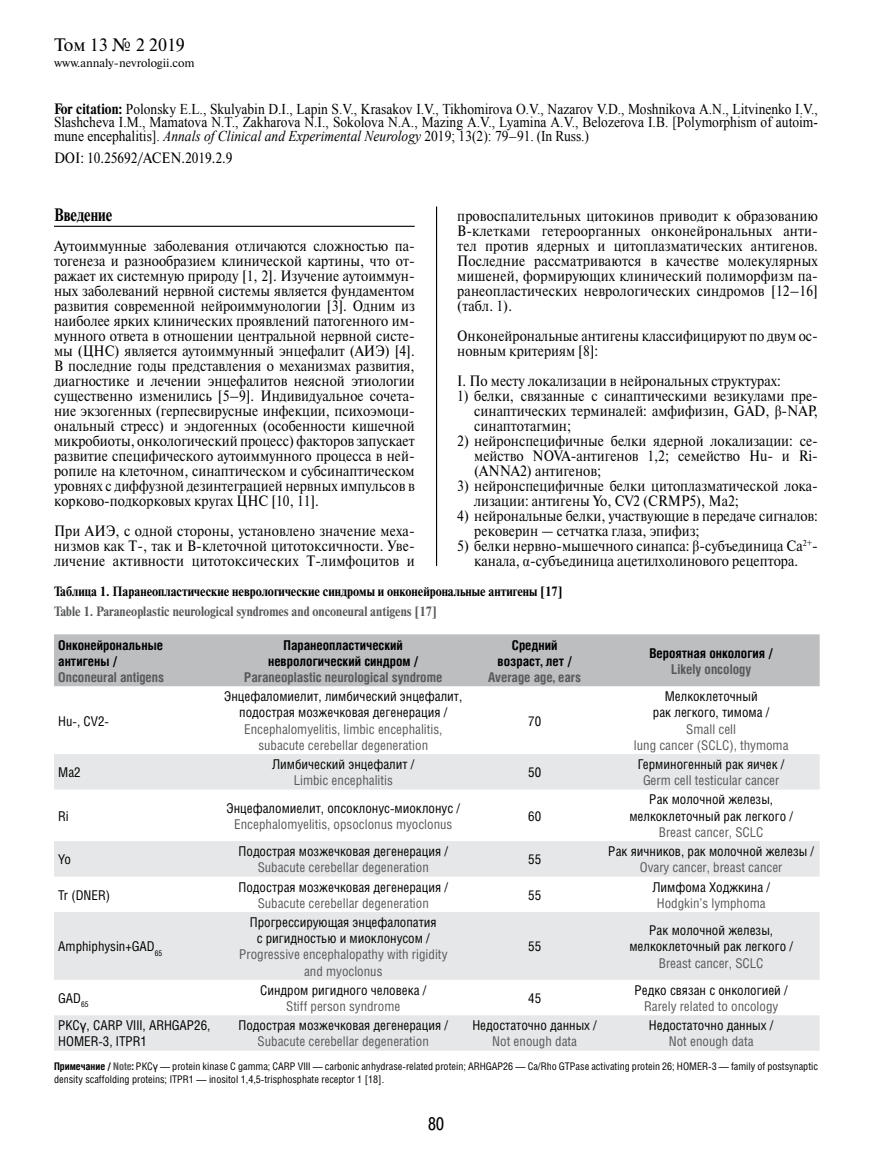
<style>
.page{position:relative;width:872px;height:1170px;background:#fff}
.page>*{position:absolute;margin:0;border:0;box-sizing:border-box;transform-origin:0 0}
.t1{font:18px "Newton C";color:#000}
.t2{font:700 18px "Newton C";color:#000;scale:.8 1}
.t3{font:18px "Pragmatica Cond C";color:#000}
.t4{font:15px/15px "Newton C";color:#000;text-align:justify;scale:.9 1}
.t5{font:15px/13.5px "Times New Roman";color:#000;text-align:justify;scale:.9 1}
.t6{font:15px "Newton C";color:#000;scale:.89 1}
.t7{font:13.5px/16.2px "Helios Cond C";color:#000;text-align:center}
.t8{font:13.5px/16.2px "Helios Cond C";color:#58595b;text-align:center}
.t9{font:700 13.5px/16.2px "Helios Cond C";color:#000;text-align:center}
.t10{font:700 13.5px "Helios Cond C";color:#58595b}
.t11{font:700 13.5px "Newton C";color:#000;scale:.9 1}
.t12{font:700 13.5px "Newton C";color:#58595b;scale:.9 1}
.t13{font:12px "Newton C";color:#000}
.t14{font:10.5px/12.6px "Helios Cond C";color:#000}
.s1{font-family:"Newton C";font-weight:700}
.s2{font-style:italic}
.s3{font-family:"Times New Roman"}
.s4{font-family:"Arial"}
.s5{font-weight:700}
.s6{font-weight:700;color:#58595b}
</style>
<div class="page">
<hr style="left:436px;top:206px;width:1px;height:360px;background:#000">
<hr style="left:54px;top:226px;width:361px;height:1px;background:#000">
<div style="left:54px;top:634px;width:765px;height:52px;background:#bcbec0"></div>
<svg style="left:54px;top:754px;width:765px;height:296px"></svg>
<div style="left:54px;top:911px;width:765px;height:68px;background:#e6e7e8"></div>
<p class="t1" style="left:54px;top:35px;width:132px">Том 13 № 2 2019</p>
<p class="t13" style="left:54px;top:56px;width:142px">www.annaly-nevrologii.com</p>
<p class="t5" style="left:54px;top:102px;width:850px"><span class="s1">For citation:</span> Polonsky Е.L., Skulyabin D.I., Lapin S.V., Krasakov I.V., Tikhomirova O.V., Nazarov V.D., Моshnikova А.N., Litvinenko I.V., Slashcheva I.M., Маmatova N.T., Zakharova N.I., Sokolova N.A., Маzing А.V., Lyamina А.V., Belozerova I.B. [Polymorphism of autoim&shy;mune encephalitis]. <span class="s2">Annals of Clinical and Experimental Neurology</span> 2019; 13(2): 79 – 91. (In Russ.)</p>
<p class="t6" style="left:54px;top:149px;width:202px">DOI: 10.25692/ACEN.2019.2.9</p>
<p class="t2" style="left:54px;top:205px;width:74px">Введение</p>
<p class="t4" style="left:54px;top:239px;width:402px">Аутоиммунные заболевания отличаются сложностью па&shy;тогенеза и разнообразием клинической картины, что от&shy;ражает их системную природу [1, 2]. Изучение аутоиммун&shy;ных заболеваний нервной системы является фундаментом развития современной нейроиммунологии [3]. Одним из наиболее ярких клинических проявлений патогенного им&shy;мунного ответа в отношении центральной нервной систе&shy;мы (ЦНС) является аутоиммунный энцефалит (АИЭ) [4].<br>В последние годы представления о механизмах развития, диагностике и лечении энцефалитов неясной этиологии существенно изменились [5–9]. Индивидуальное сочета&shy;ние экзогенных (герпесвирусные инфекции, психоэмоци&shy;ональный стресс) и эндогенных (особенности кишечной микробиоты, онкологический процесс) факторов запускает развитие специфического аутоиммунного процесса в ней&shy;ропиле на клеточном, синаптическом и субсинаптическом уровнях с диффузной дезинтеграцией нервных импульсов в корково-подкорковых кругах ЦНС [10, 11].</p>
<p class="t4" style="left:54px;top:523px;width:402px">При АИЭ, с одной стороны, установлено значение меха&shy;низмов как Т-, так и В-клеточной цитотоксичности. Уве&shy;личение активности цитотоксических Т-лимфоцитов и</p>
<p class="t4" style="left:457px;top:209px;width:402px">провоспалительных цитокинов приводит к образованию В-клетками гетероорганных онконейрональных анти&shy;тел против ядерных и цитоплазматических антигенов.<br>Последние рассматриваются в качестве молекулярных мишеней, формирующих клинический полиморфизм па&shy;ранеопластических неврологических синдромов [12–16] (табл. 1).</p>
<p class="t4" style="left:457px;top:329px;width:402px">Онконейрональные антигены классифицируют по двум ос&shy;новным критериям [8]:</p>
<p class="t4" style="left:457px;top:373px;width:361px">I. По месту локализации в нейрональных структурах:</p>
<p class="t4" style="left:474px;top:388px;width:383px;text-indent:-17px">1) белки, связанные с синаптическими везикулами пре&shy;синаптических терминалей: амфифизин, GAD, <span class="s3">β</span>-NAP, синаптотагмин;</p>
<p class="t4" style="left:474px;top:433px;width:383px;text-indent:-17px">2) нейронспецифичные белки ядерной локализации: се&shy;мейство NOVA-антигенов 1,2; семейство Hu- и Ri-(ANNA2) антигенов;</p>
<p class="t4" style="left:474px;top:478px;width:383px;text-indent:-17px">3) нейронспецифичные белки цитоплазматической лока&shy;лизации: антигены Yo, CV2 (CRMP5), Ма2;</p>
<p class="t4" style="left:474px;top:508px;width:383px;text-indent:-17px">4) нейрональные белки, участвующие в передаче сигналов: рековерин — сетчатка глаза, эпифиз;</p>
<p class="t4" style="left:457px;top:538px;width:402px;text-align:center">5) белки нервно-мышечного синапса: <span class="s3">β</span>-субъединица Са<sup>2+</sup>- канала, <span class="s3">α</span>-субъединица ацетилхолинового рецептора.</p>
<p class="t11" style="left:54px;top:583px;width:566px">Таблица 1. Паранеопластические неврологические синдромы и онконейрональные антигены [17]</p>
<p class="t12" style="left:54px;top:604px;width:427px">Table 1. Paraneoplastic neurological syndromes and onconeural antigens [17]</p>
<p class="t9" style="left:58px;top:636px;width:106px;text-align:left">Онконейрональные антигены /</p>
<p class="t10" style="left:58px;top:669px;width:107px">Onconeural antigens</p>
<p class="t9" style="left:497px;top:636px;width:76px">Средний возраст, лет /</p>
<p class="t10" style="left:488px;top:669px;width:94px">Average age, ears</p>
<p class="t9" style="left:268px;top:636px;width:152px">Паранеопластический неврологический синдром /</p>
<p class="t10" style="left:244px;top:669px;width:200px">Paraneoplastic neurological syndrome</p>
<p class="t7" style="left:58px;top:712px;width:52px">Hu-, CV2-</p>
<p class="t7" style="left:224px;top:688px;width:240px">Энцефаломиелит, лимбический энцефалит, подострая мозжечковая дегенерация /</p>
<p class="t8" style="left:244px;top:720px;width:200px">Encephalomyelitis, limbic encephalitis, subacute cerebellar degeneration</p>
<p class="t7" style="left:528px;top:712px;width:14px">70</p>
<p class="t7" style="left:58px;top:764px;width:24px">Ma2</p>
<p class="t7" style="left:272px;top:755px;width:144px">Лимбический энцефалит /</p>
<p class="t8" style="left:294px;top:772px;width:101px">Limbic encephalitis</p>
<p class="t7" style="left:528px;top:764px;width:14px">50</p>
<p class="t7" style="left:58px;top:807px;width:12px">Ri</p>
<p class="t7" style="left:226px;top:799px;width:235px">Энцефаломиелит, опсоклонус-миоклонус /</p>
<p class="t8" style="left:234px;top:815px;width:219px">Encephalomyelitis, оpsoclonus myoclonus</p>
<p class="t7" style="left:528px;top:807px;width:14px">60</p>
<p class="t7" style="left:58px;top:851px;width:14px">Yo</p>
<p class="t7" style="left:239px;top:842px;width:211px">Подострая мозжечковая дегенерация /</p>
<p class="t8" style="left:258px;top:859px;width:173px">Subacute cerebellar degeneration</p>
<p class="t7" style="left:528px;top:851px;width:14px">55</p>
<p class="t7" style="left:58px;top:886px;width:53px">Tr (DNER)</p>
<p class="t7" style="left:238px;top:878px;width:211px">Подострая мозжечковая дегенерация /</p>
<p class="t8" style="left:258px;top:894px;width:173px">Subacute cerebellar degeneration</p>
<p class="t7" style="left:528px;top:886px;width:14px">55</p>
<p class="t7" style="left:58px;top:938px;width:105px">Amphiphysin+GAD<sub>65</sub></p>
<p class="t7" style="left:250px;top:913px;width:188px">Прогрессирующая энцефалопатия с ригидностью и миоклонусом /</p>
<p class="t8" style="left:239px;top:946px;width:210px">Progressive encephalopathy with rigidity and myoclonus</p>
<p class="t7" style="left:528px;top:938px;width:14px">55</p>
<p class="t7" style="left:58px;top:989px;width:32px">GAD<sub>65</sub></p>
<p class="t7" style="left:260px;top:981px;width:168px">Синдром ригидного человека /</p>
<p class="t8" style="left:286px;top:997px;width:116px">Stiff person syndrome</p>
<p class="t7" style="left:528px;top:989px;width:14px">45</p>
<p class="t9" style="left:649px;top:644px;width:125px">Вероятная онкология /</p>
<p class="t10" style="left:671px;top:661px;width:81px">Likely oncology</p>
<p class="t7" style="left:653px;top:688px;width:118px">Мелкоклеточный<br>рак легкого, тимома /</p>
<p class="t8" style="left:634px;top:720px;width:156px">Small cell<br>lung cancer (SCLC), thymoma</p>
<p class="t7" style="left:638px;top:755px;width:148px">Герминогенный рак яичек /</p>
<p class="t8" style="left:643px;top:772px;width:138px">Germ cell testicular cancer</p>
<p class="t7" style="left:629px;top:791px;width:165px">Рак молочной железы, мелкоклеточный рак легкого /</p>
<p class="t8" style="left:659px;top:823px;width:106px">Breast cancer, SCLC</p>
<p class="t7" style="left:608px;top:842px;width:207px">Рак яичников, рак молочной железы /</p>
<p class="t8" style="left:640px;top:859px;width:144px">Ovary cancer, breast cancer</p>
<p class="t7" style="left:652px;top:878px;width:119px">Лимфома Ходжкина /</p>
<p class="t8" style="left:657px;top:894px;width:110px">Hodgkin’s lymphoma</p>
<p class="t7" style="left:629px;top:921px;width:165px">Рак молочной железы, мелкоклеточный рак легкого /</p>
<p class="t8" style="left:659px;top:954px;width:106px">Breast cancer, SCLC</p>
<p class="t7" style="left:634px;top:981px;width:155px">Редко связан с онкологией /</p>
<p class="t8" style="left:644px;top:997px;width:136px">Rarely related to oncology</p>
<p class="t7" style="left:58px;top:1016px;width:154px;text-align:left">PKC<span class="s4">γ</span>, CARP VIII, ARHGAP26,<br>HOMER-3, ITPR1</p>
<p class="t7" style="left:238px;top:1016px;width:211px">Подострая мозжечковая дегенерация /</p>
<p class="t7" style="left:649px;top:1016px;width:126px">Недостаточно данных /</p>
<p class="t8" style="left:669px;top:1033px;width:86px">Not enough data</p>
<p class="t14" style="left:54px;top:1059px;width:765px"><span class="s5">Примечание /</span> <span class="s6">Note</span><span class="s5">:</span> PKC<span class="s4">γ</span> — protein kinase C gamma; CARP VIII — carbonic anhydrase-related protein; ARHGAP26 — Ca/Rho GTPase activating protein 26; HOMER-3 — family of postsynaptic density scaffolding proteins; ITPR1 — inositol 1,4,5-trisphosphate receptor 1 [18].</p>
<p class="t7" style="left:472px;top:1016px;width:126px">Недостаточно данных /</p>
<p class="t8" style="left:492px;top:1033px;width:86px">Not enough data</p>
<p class="t8" style="left:258px;top:1033px;width:173px">Subacute cerebellar degeneration</p>
<p class="t3" style="left:428px;top:1113px;width:17px">80</p>
</div>
